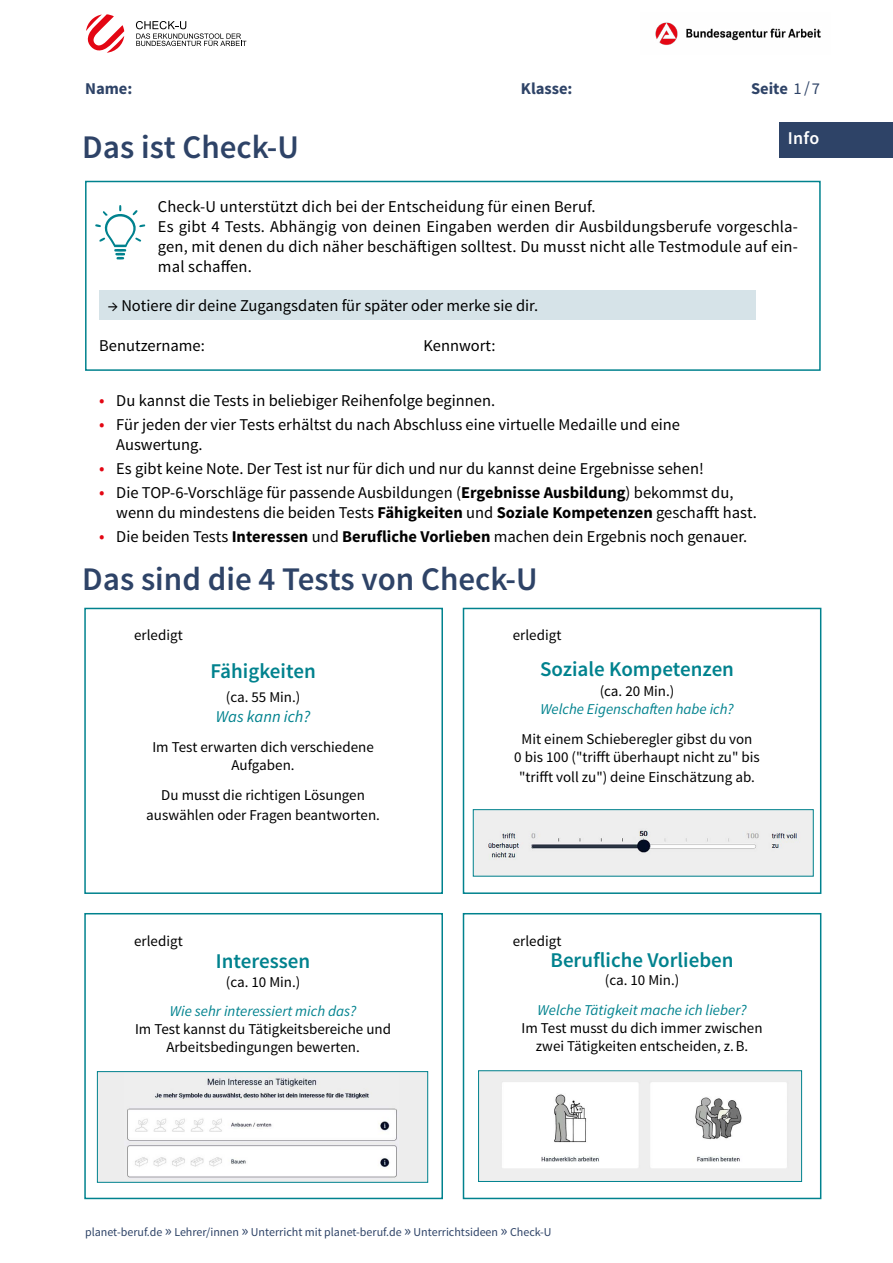
<style>
.page{position:relative;width:893px;height:1263px;background:#fff}
.page>*{position:absolute;margin:0;border:0;box-sizing:border-box;transform-origin:0 0}
.Überschrift_Arbeitsblatt{font:600 33px "Source Sans Pro";color:#2e4367}
.Modulnamen{font:600 21px "Source Sans Pro";color:#00828e}
.t1{font:18px "Source Sans Pro";color:#e30613}
.Überschrift_Arbeitsblatt-2{font:600 18px "Source Sans Pro";color:#fff}
.Fließtext_AB{font:16.5px/19.8px "Source Sans Pro";color:#000}
.Markierter_Fließtext{font:16.5px "Source Sans Pro";color:#000}
.Kleine_ZÜ_AB{font:700 16.5px "Source Sans Pro";color:#2e4367}
.Fließtext_zentriert{font:italic 16.5px "Source Sans Pro";color:#00828e}
.Fließtext_zentriert-2{font:15px/18px "Source Sans Pro";color:#000;text-align:center}
.Fließtext_zentriert-3{font:italic 15px "Source Sans Pro";color:#00828e}
.Modulnamen-2{font:15px "Source Sans Pro";color:#000}
.Kleine_ZÜ_AB-2{font:12px "Source Sans Pro";color:#2e4367}
.s1{font-weight:400}
.s2{font-family:"Source Sans Pro Regular 2";font-weight:400}
.s3{font-weight:700}
.s4{font-size:16.5px}
</style>
<div class="page">
<img style="left:655px;top:22px;width:166px;height:23px">
<svg style="left:86px;top:14px;width:38px;height:39px"></svg>
<svg style="left:136px;top:21px;width:110px;height:25px"></svg>
<div style="left:99px;top:291px;width:656px;height:29px;background:#d6e3e8"></div>
<div style="left:85px;top:181px;width:736px;height:190px;border:2px solid #00828e"></div>
<div style="left:779px;top:122px;width:114px;height:35px;background:#2e4367"></div>
<svg style="left:95px;top:205px;width:50px;height:54px"></svg>
<div style="left:84px;top:608px;width:359px;height:286px;border:2px solid #00828e"></div>
<div style="left:84px;top:913px;width:359px;height:286px;border:2px solid #00828e"></div>
<div style="left:463px;top:608px;width:358px;height:286px;border:2px solid #00828e"></div>
<div style="left:463px;top:913px;width:358px;height:286px;border:2px solid #00828e"></div>
<img style="left:475px;top:811px;width:337px;height:63px">
<div style="left:473px;top:809px;width:341px;height:67px;border:1px solid #00828e"></div>
<div style="left:97px;top:1071px;width:331px;height:111px;background:#ededed"></div>
<img style="left:127px;top:1078px;width:270px;height:100px">
<div style="left:97px;top:1071px;width:331px;height:112px;border:1px solid #00828e"></div>
<img style="left:480px;top:1072px;width:320px;height:108px">
<div style="left:478px;top:1070px;width:324px;height:112px;border:1px solid #00828e"></div>
<p class="Kleine_ZÜ_AB" style="left:85px;top:78px;width:49px">Name:</p>
<p class="Kleine_ZÜ_AB" style="left:521px;top:78px;width:53px">Klasse:</p>
<h1 class="Überschrift_Arbeitsblatt" style="left:82px;top:126px;width:218px">Das ist Check-U</h1>
<p class="Kleine_ZÜ_AB" style="left:751px;top:78px;width:71px">Seite <span class="s1">1</span> <span class="s2">/ 7</span></p>
<h1 class="Überschrift_Arbeitsblatt-2" style="left:788px;top:127px;width:33px">Info</h1>
<p class="Fließtext_AB" style="left:158px;top:197px;width:641px">Check-U unterstützt dich bei der Entscheidung für einen Beruf.<br>Es gibt 4 Tests. Abhängig von deinen Eingaben werden dir Ausbildungsberufe vorgeschla&shy;gen, mit denen du dich näher beschäftigen solltest. Du musst nicht alle Testmodule auf ein&shy;mal schaffen.</p>
<p class="Markierter_Fließtext" style="left:108px;top:296px;width:432px">→ Notiere dir deine Zugangsdaten für später oder merke sie dir.</p>
<p class="Fließtext_AB" style="left:99px;top:336px;width:107px">Benutzername:</p>
<p class="Fließtext_AB" style="left:424px;top:336px;width:73px">Kennwort:</p>
<p class="t1" style="left:99px;top:389px;width:7px">•</p>
<p class="Fließtext_AB" style="left:116px;top:391px;width:380px">Du kannst die Tests in beliebiger Reihenfolge beginnen.</p>
<p class="t1" style="left:99px;top:413px;width:7px">•</p>
<p class="Fließtext_AB" style="left:116px;top:415px;width:565px">Für jeden der vier Tests erhältst du nach Abschluss eine virtuelle Medaille und eine<br>Auswertung.</p>
<p class="t1" style="left:99px;top:457px;width:7px">•</p>
<p class="Fließtext_AB" style="left:116px;top:459px;width:589px">Es gibt keine Note. Der Test ist nur für dich und nur du kannst deine Ergebnisse sehen!</p>
<p class="t1" style="left:99px;top:481px;width:7px">•</p>
<p class="Fließtext_AB" style="left:116px;top:483px;width:642px">Die TOP-6-Vorschläge für passende Ausbildungen (<span class="s3">Ergebnisse Ausbildung</span>) bekommst du, wenn du mindestens die beiden Tests <span class="s3">Fähigkeiten</span> und <span class="s3">Soziale Kompetenzen</span> geschafft hast.</p>
<p class="t1" style="left:99px;top:525px;width:7px">•</p>
<p class="Fließtext_AB" style="left:116px;top:527px;width:632px">Die beiden Tests <span class="s3">Interessen</span> und <span class="s3">Berufliche Vorlieben</span> machen dein Ergebnis noch genauer.</p>
<h2 class="Überschrift_Arbeitsblatt" style="left:82px;top:558px;width:457px">Das sind die 4 Tests von Check-U</h2>
<p class="Fließtext_zentriert-2" style="left:134px;top:627px;width:50px">erledigt</p>
<h3 class="Modulnamen" style="left:210px;top:658px;width:107px">Fähigkeiten</h3>
<p class="Fließtext_zentriert-2" style="left:226px;top:688px;width:76px">(ca. 55 Min.)</p>
<p class="Fließtext_zentriert" style="left:216px;top:706px;width:96px">Was kann ich?</p>
<p class="Fließtext_zentriert-2" style="left:152px;top:738px;width:223px">Im Test erwarten dich verschiedene<br>Aufgaben.</p>
<p class="Fließtext_zentriert-2" style="left:146px;top:785px;width:235px;line-height:19.8px">Du musst die richtigen Lösungen auswählen oder Fragen beantworten.</p>
<p class="Fließtext_zentriert-2" style="left:134px;top:932px;width:50px">erledigt</p>
<h3 class="Modulnamen" style="left:216px;top:947px;width:96px">Interessen</h3>
<h3 class="Modulnamen-2" style="left:226px;top:973px;width:76px">(ca. 10 Min.)</h3>
<p class="Fließtext_zentriert-3" style="left:170px;top:1001px;width:188px">Wie sehr interessiert mich das?</p>
<p class="Fließtext_zentriert-2" style="left:135px;top:1020px;width:258px">Im Test kannst du Tätigkeitsbereiche und<br>Arbeitsbedingungen bewerten.</p>
<p class="Fließtext_zentriert-2" style="left:513px;top:627px;width:50px">erledigt</p>
<h3 class="Modulnamen" style="left:540px;top:656px;width:196px">Soziale Kompetenzen</h3>
<p class="Fließtext_zentriert-2" style="left:600px;top:682px;width:76px">(ca. 20 Min.)</p>
<p class="Fließtext_zentriert-3" style="left:540px;top:699px;width:195px">Welche Eigenschaften habe ich?</p>
<p class="Fließtext_zentriert-2" style="left:514px;top:730px;width:247px">Mit einem Schieberegler gibst du von<br>0 bis 100 ("trifft überhaupt nicht zu" bis</p>
<p class="Fließtext_zentriert-2" style="left:519px;top:768px;width:237px">"trifft voll zu") deine Einschätzung ab.</p>
<p class="Fließtext_zentriert-2" style="left:513px;top:932px;width:50px">erledigt</p>
<h3 class="Modulnamen" style="left:550px;top:947px;width:185px">Berufliche Vorlieben</h3>
<p class="Fließtext_zentriert-2" style="left:605px;top:972px;width:76px">(ca. 10 Min.)</p>
<p class="Fließtext_zentriert-3" style="left:538px;top:1001px;width:211px">Welche Tätigkeit mache ich lieber?</p>
<p class="Fließtext_zentriert-2" style="left:522px;top:1020px;width:242px">Im Test musst du dich immer zwischen zwei Tätigkeiten entscheiden, z.B.</p>
<p class="Kleine_ZÜ_AB-2" style="left:85px;top:1224px;width:468px">planet-beruf.de <span class="s4">»</span> Lehrer/innen <span class="s4">»</span> Unterricht mit planet-beruf.de <span class="s4">»</span> Unterrichtsideen <span class="s4">»</span> Check-U</p>
</div>
